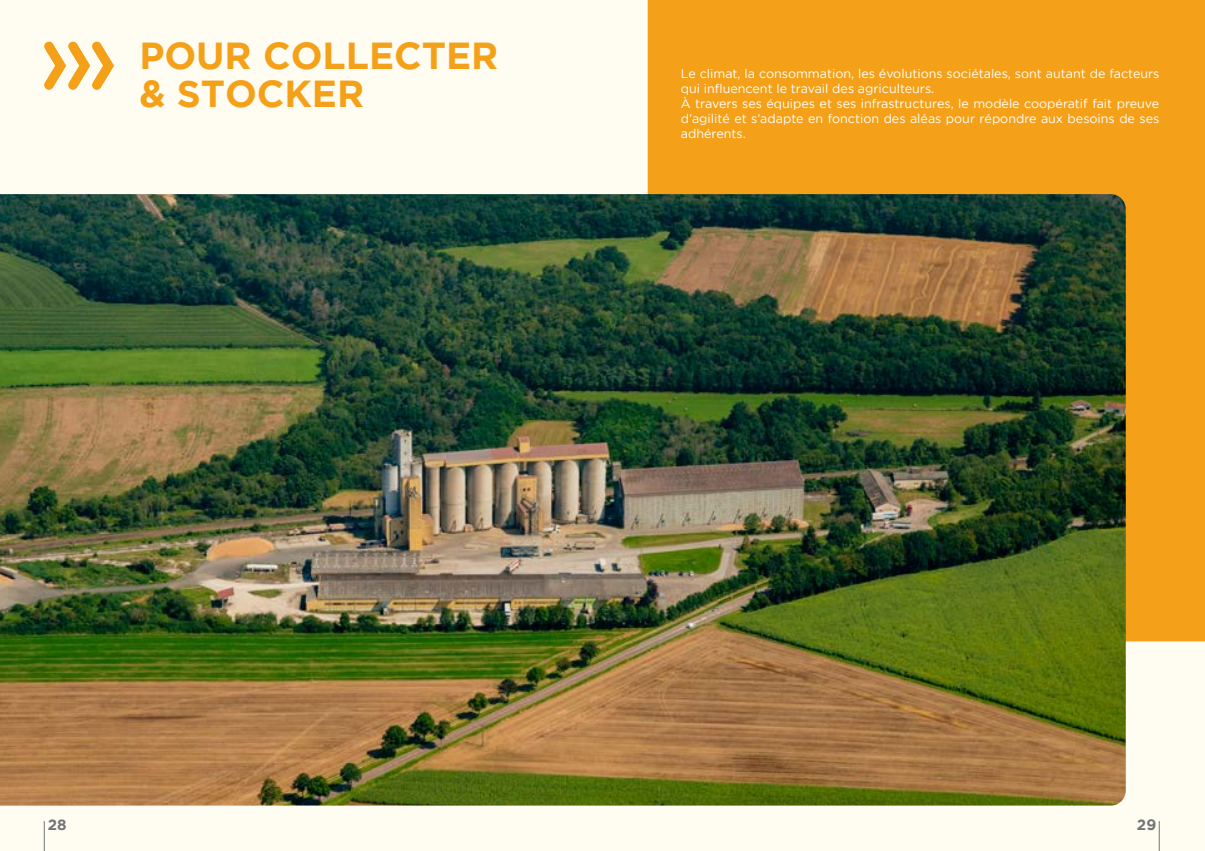
<style>
.page{position:relative;width:1205px;height:851px;background:#fff}
.page>*{position:absolute;margin:0;border:0;box-sizing:border-box;transform-origin:0 0}
.t1{font:700 37.5px/37.5px "Gotham";color:#f4a119}
.t2{font:700 15px "Gotham";color:#707578}
.t3{font:12.5px/15px "Gotham";color:#fff}
</style>
<div class="page">
<div style="left:0;top:0;width:1205px;height:850px;background:#fffcf2"></div>
<hr style="left:44px;top:820px;width:1px;height:30px;background:#707578">
<hr style="left:1159px;top:820px;width:1px;height:30px;background:#707578">
<svg style="left:44px;top:41px;width:70px;height:49px"></svg>
<div style="left:648px;top:0;width:557px;height:641px;background:#f4a119"></div>
<img style="left:0;top:194px;width:1126px;height:611px">
<h1 class="t1" style="left:139px;top:36px;width:360px">POUR COLLECTER &amp; STOCKER</h1>
<p class="t3" style="left:681px;top:65px;width:480px">Le climat, la consommation, les évolutions sociétales, sont autant de facteurs qui influencent le travail des agriculteurs.<br>À travers ses équipes et ses infrastructures, le modèle coopératif fait preuve d’agilité et s’adapte en fonction des aléas pour répondre aux besoins de ses adhérents.</p>
<p class="t2" style="left:48px;top:816px;width:20px">28</p>
<p class="t2" style="left:1137px;top:816px;width:21px">29</p>
</div>
